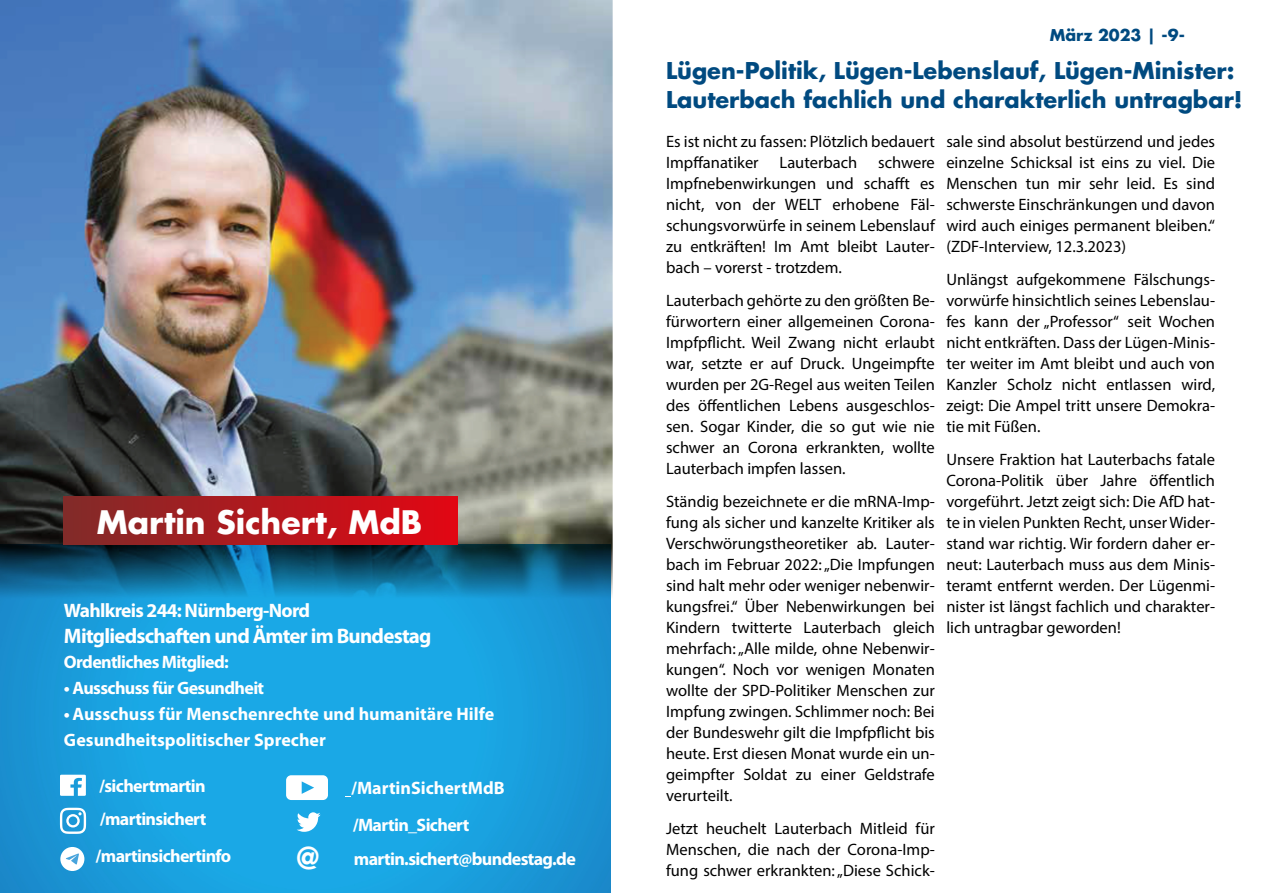
<style>
.page{position:relative;width:1263px;height:893px;background:#fff}
.page>*{position:absolute;margin:0;border:0;box-sizing:border-box;transform-origin:0 0}
.t1{font:700 31.5px "Futura Std";color:#fff}
.t2{font:700 22.5px/29.1px "Futura Std";color:#004a80}
.t3{font:700 21px "Myriad Pro";letter-spacing:-.035em;color:#fff}
.t4{font:700 19.5px "Myriad Pro";letter-spacing:-.035em;color:#fff}
.t5{font:700 18px "Myriad Pro";letter-spacing:-.035em;color:#fff}
.t6{font:700 18px/25.8px "Myriad Pro";color:#fff}
.t7{font:16.5px/21px "Myriad Pro";color:#000;text-align:justify}
.t8{font:700 15.9px "Futura Std";color:#004a80}
.s1{font-family:"Futura Std";font-size:29.25px}
</style>
<div class="page">
<img style="left:0;top:0;width:612px;height:599px">
<img style="left:0;top:544px;width:610px;height:349px">
<svg style="left:60px;top:847px;width:24px;height:24px"></svg>
<svg style="left:60px;top:808px;width:26px;height:26px"></svg>
<div style="left:64px;top:496px;width:393px;height:48px;background:linear-gradient(to right,#812b29,#e20613)"></div>
<svg style="left:60px;top:775px;width:26px;height:21px"></svg>
<svg style="left:286px;top:775px;width:42px;height:25px"></svg>
<svg style="left:297px;top:812px;width:24px;height:20px"></svg>
<h1 class="t1" style="left:97px;top:507px;width:327px">Martin Sichert, MdB</h1>
<p class="t4" style="left:64px;top:602px;width:248px">Wahlkreis 244: Nürnberg-Nord</p>
<p class="t3" style="left:64px;top:627px;width:369px">Mitgliedschaften und Ämter im Bundestag</p>
<p class="t5" style="left:64px;top:655px;width:166px">Ordentliches Mitglied:</p>
<p class="t5" style="left:64px;top:680px;width:202px">• Ausschuss für Gesundheit</p>
<p class="t6" style="left:64px;top:702px;width:432px">•Ausschuss für Menschenrechte und humanitäre Hilfe<br>Gesundheitspolitischer Sprecher</p>
<p class="t5" style="left:99px;top:778px;width:108px">/sichertmartin</p>
<p class="t6" style="left:351px;top:777px;width:155px">/MartinSichertMdB</p>
<p class="t5" style="left:100px;top:812px;width:108px">/martinsichert</p>
<p class="t5" style="left:353px;top:818px;width:118px">/Martin_Sichert</p>
<p class="t5" style="left:96px;top:849px;width:137px">/martinsichertinfo</p>
<p class="t5" style="left:297px;top:852px;width:280px"><span class="s1">@</span> martin.sichert@bundestag.de</p>
<p class="t8" style="left:1050px;top:28px;width:137px">März 2023 | -9-</p>
<h2 class="t2" style="left:666px;top:57px;width:578px">Lügen-Politik, Lügen-Lebenslauf, Lügen-Minister:<br>Lauterbach fachlich und charakterlich untragbar!</h2>
<p class="t7" style="left:666px;top:132px;width:270px">Es ist nicht zu fassen: Plötzlich bedauert<br>Impffanatiker</p>
<p class="t7" style="left:946px;top:132px;width:270px">sale sind absolut bestürzend und jedes einzelne Schicksal ist eins zu viel. Die Menschen tun mir sehr leid. Es sind schwerste Einschränkungen und davon wird auch einiges permanent bleiben.“ (ZDF-Interview, 12.3.2023)</p>
<p class="t7" style="left:946px;top:270px;width:270px">Unlängst aufgekommene Fälschungs‐ vorwürfe hinsichtlich seines Lebenslau‐ fes kann der „Professor“ seit Wochen nicht entkräften. Dass der Lügen-Minis‐ ter weiter im Amt bleibt und auch von Kanzler Scholz nicht entlassen wird, zeigt: Die Ampel tritt unsere Demokra‐ tie mit Füßen.</p>
<p class="t7" style="left:946px;top:450px;width:270px">Unsere Fraktion hat Lauterbachs fatale Corona-Politik über Jahre öffentlich vorgeführt. Jetzt zeigt sich: Die AfD hat‐ te in vielen Punkten Recht, unserWider‐ stand war richtig. Wir fordern daher er‐ neut: Lauterbach muss aus dem Minis‐ teramt entfernt werden. Der Lügenmi‐ nister ist längst fachlich und charakter‐ lich untragbar geworden!</p>
<p class="t7" style="left:666px;top:153px;width:270px;text-indent:212px">schwere Impfnebenwirkungen und schafft es nicht, von der WELT erhobene Fäl‐ schungsvorwürfe in seinem Lebenslauf zu entkräften! Im Amt bleibt Lauter‐ bach – vorerst - trotzdem.</p>
<p class="t7" style="left:666px;top:291px;width:270px">Lauterbach gehörte zu den größten Be‐ fürwortern einer allgemeinen Corona-Impfpflicht. Weil Zwang nicht erlaubt war, setzte er auf Druck. Ungeimpfte wurden per 2G-Regel aus weiten Teilen des öffentlichen Lebens ausgeschlos‐ sen. Sogar Kinder, die so gut wie nie schwer an Corona erkrankten, wollte Lauterbach impfen lassen.</p>
<p class="t7" style="left:666px;top:492px;width:270px">Ständig bezeichnete er die mRNA-Imp‐ fung als sicher und kanzelte Kritiker als Verschwörungstheoretiker ab. Lauter‐ bach im Februar 2022: „Die Impfungen sind halt mehr oder weniger nebenwir‐ kungsfrei.“ Über Nebenwirkungen bei Kindern twitterte Lauterbach gleich mehrfach: „Alle milde, ohne Nebenwir‐ kungen“. Noch vor wenigen Monaten wollte der SPD-Politiker Menschen zur Impfung zwingen. Schlimmer noch: Bei der Bundeswehr gilt die Impfpflicht bis heute. Erst diesen Monat wurde ein un‐ geimpfter Soldat zu einer Geldstrafe verurteilt.</p>
<p class="t7" style="left:666px;top:819px;width:270px">Jetzt heuchelt Lauterbach Mitleid für Menschen, die nach der Corona-Imp‐ fung schwer erkrankten: „Diese Schick‐</p>
<p class="t7" style="left:779px;top:153px;width:79px">Lauterbach</p>
</div>
